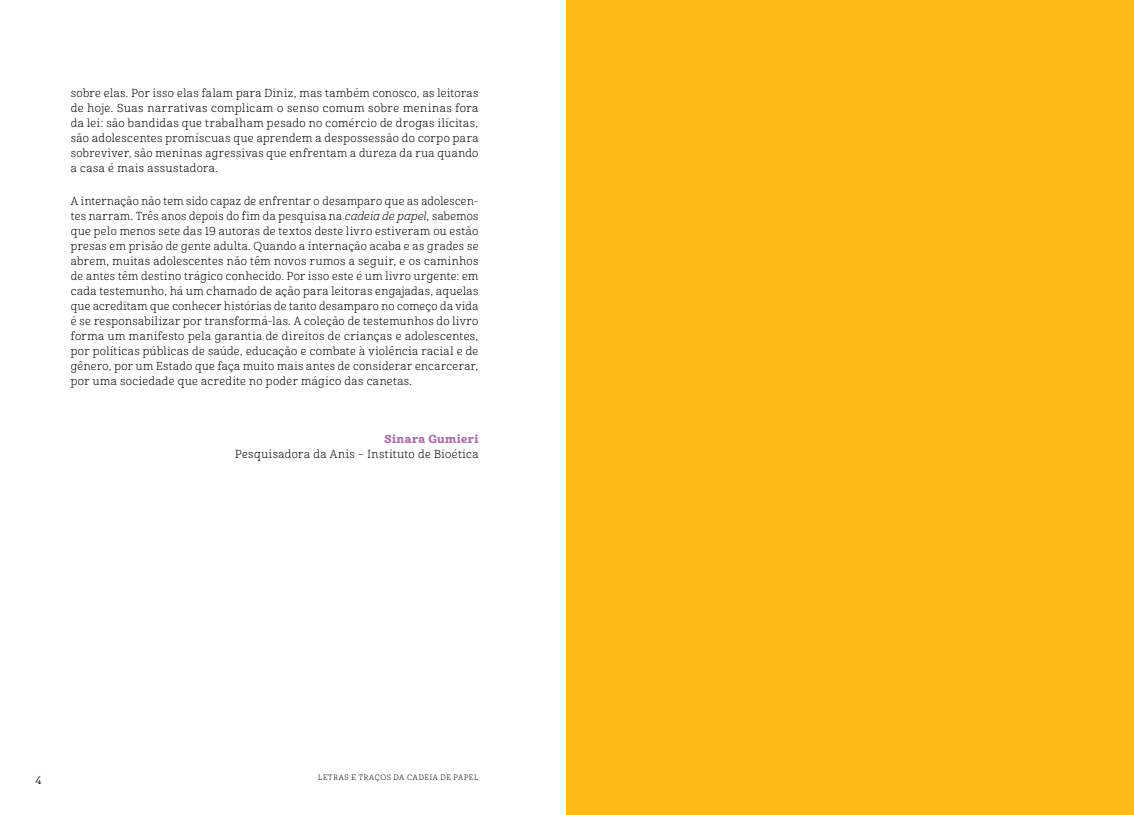
<style>
.page{position:relative;width:1134px;height:815px;background:#fff}
.page>*{position:absolute;margin:0;border:0;box-sizing:border-box;transform-origin:0 0}
.t1{font:11.25px/15px "Cabrito Nor Boo";letter-spacing:.045em;color:#000;text-align:justify}
.t2{font:11.25px "Cabrito Nor Ex B";letter-spacing:.045em;color:#ab6dad}
.t3{font:7.5px "Cabrito Nor Boo";letter-spacing:.09em;color:#000}
.s1{font-family:"Cabrito Nor Boo It"}
</style>
<div class="page">
<div style="left:566px;top:0;width:568px;height:815px;background:#fdb913"></div>
<p class="t1" style="left:71px;top:86px;width:409px">sobre elas. Por isso elas falam para Diniz, mas também conosco, as leitoras de hoje. Suas narrativas complicam o senso comum sobre meninas fora da lei: são bandidas que trabalham pesado no comércio de drogas ilícitas, são adolescentes promíscuas que aprendem a despossessão do corpo para sobreviver, são meninas agressivas que enfrentam a dureza da rua quando a casa é mais assustadora.</p>
<p class="t1" style="left:71px;top:194px;width:409px">A internação não tem sido capaz de enfrentar o desamparo que as adolescen&shy;tes narram. Três anos depois do fim da pesquisa na <span class="s1">cadeia de papel</span>, sabemos que pelo menos sete das 19 autoras de textos deste livro estiveram ou estão presas em prisão de gente adulta. Quando a internação acaba e as grades se abrem, muitas adolescentes não têm novos rumos a seguir, e os caminhos de antes têm destino trágico conhecido. Por isso este é um livro urgente: em cada testemunho, há um chamado de ação para leitoras engajadas, aquelas que acreditam que conhecer histórias de tanto desamparo no começo da vida é se responsabilizar por transformá-las. A coleção de testemunhos do livro forma um manifesto pela garantia de direitos de crianças e adolescentes, por políticas públicas de saúde, educação e combate à violência racial e de gênero, por um Estado que faça muito mais antes de considerar encarcerar, por uma sociedade que acredite no poder mágico das canetas.</p>
<p class="t2" style="left:385px;top:432px;width:95px">Sinara Gumieri</p>
<p class="t1" style="left:235px;top:447px;width:245px">Pesquisadora da Anis – Instituto de Bioética</p>
<p class="t1" style="left:35px;top:773px;width:8px">4</p>
<p class="t3" style="left:318px;top:773px;width:162px">LETRAS E TRAÇOS DA CADEIA DE PAPEL</p>
</div>
